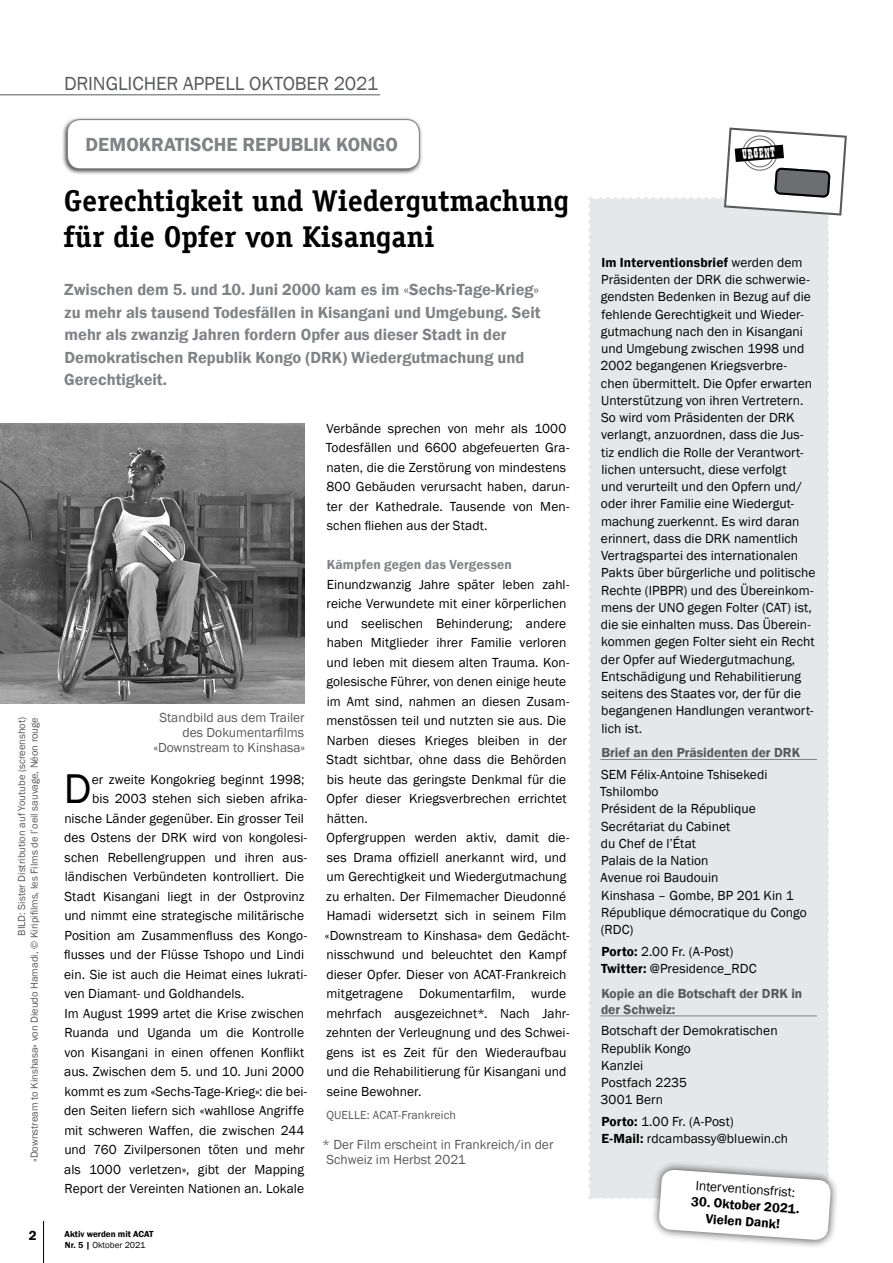
<style>
.page{position:relative;width:893px;height:1263px;background:#fff}
.page>*{position:absolute;margin:0;border:0;box-sizing:border-box;transform-origin:0 0}
.DE-Lauftext_mit_Init{font:42.75px "Franklin Gothic";color:#000}
.DE-Titel{font:700 30px/36px "Officina Serif LT";color:#000}
.ALLG-FR-Rubriken_lin{font:19.5px "Franklin Gothic";letter-spacing:-.01em;color:#58595b}
.ALLG-FR-Land_und_Nam{font:600 19.5px "Franklin Gothic";color:#808285}
.DE-Lead{font:600 16.5px/22.5px "Franklin Gothic";color:#808285}
.t1{font:14.55px "Playbill";color:#fff}
.DE-Lauftext{font:13.5px/19.5px "Franklin Gothic";letter-spacing:.005em;color:#000}
.DE-Brief_Lauftext{font:13.5px/17.2px "Franklin Gothic";letter-spacing:.005em;color:#000}
.DE-Lauftext_mit_Init-2{font:13.5px "Franklin Gothic";letter-spacing:.005em;color:#000}
.FR-Briefadresse_Lauf{font:13.5px/17.2px "Franklin Gothic";letter-spacing:.005em;color:#000}
.ALLG-DE-Bildlegende{font:13.5px/15px "Franklin Gothic";color:#58595b}
.DE-Briefadresse_Lauf{font:13.5px "Franklin Gothic";letter-spacing:.005em;color:#000}
.DE-Briefadresse_Tite{font:600 13.5px/16.2px "Franklin Gothic";color:#58595b}
.DE-Briefadresse_Fax{font:13.5px "Franklin Gothic";letter-spacing:.005em;color:#000}
.FR-Briefadresse_Fax{font:13.5px "Franklin Gothic";letter-spacing:.005em;color:#000}
.ALLG-FR-Intervention{font:600 13.5px "Franklin Gothic";color:#000}
.DE-Zwischentitel{font:600 13.5px "Franklin Gothic";letter-spacing:.01em;color:#808285}
.ALLG-FR-Intervention-2{font:13.5px "Franklin Gothic";color:#000}
.MS-Seitenzahlen{font:600 13.5px "Franklin Gothic";color:#000}
.DE-Quelle{font:12px "Franklin Gothic";letter-spacing:.01em;color:#58595b}
.ALLG-DE-Copyright{font:10.5px/12.6px "Franklin Gothic";color:#58595b;text-align:right}
.t2{font:600 9px/10.8px "Franklin Gothic";color:#000}
.s1{font-weight:400}
.s2{font-weight:600}
</style>
<div class="page">
<hr style="left:43px;top:1221px;width:1px;height:42px;background:#000">
<div style="left:61px;top:116px;width:362px;height:59px;background:#000;opacity:.75"></div>
<div style="left:67px;top:120px;width:352px;height:49px;background:#fff;border-radius:13px"></div>
<div style="left:67px;top:119px;width:353px;height:50px;border:1px solid #808285;border-radius:13px"></div>
<hr style="left:0;top:94px;width:380px;height:1px;background:#58595b">
<img style="left:0;top:423px;width:305px;height:281px">
<div style="left:650px;top:1161px;width:189px;height:87px;background:#000;opacity:.75"></div>
<svg style="left:588px;top:128px;width:259px;height:1113px"></svg>
<p class="ALLG-FR-Rubriken_lin" style="left:64px;top:72px;width:316px">DRINGLICHER APPELL OKTOBER 2021</p>
<p class="ALLG-FR-Land_und_Nam" style="left:86px;top:132px;width:314px">DEMOKRATISCHE REPUBLIK KONGO</p>
<p class="ALLG-DE-Copyright" style="left:16px;top:1162px;width:446px;rotate:-90deg">BILD: Sister Distribution auf Youtube (screenshot)<br>«Downstream to Kinshasa» von Dieudo Hamadi, © Kiripifilms, les Films de l’oeil sauvage, Néon rouge</p>
<p class="DE-Titel" style="left:63px;top:183px;width:507px">Gerechtigkeit und Wiedergutmachung für die Opfer von Kisangani</p>
<p class="DE-Lead" style="left:64px;top:279px;width:478px">Zwischen dem 5. und 10. Juni 2000 kam es im «Sechs-Tage-Krieg» zu mehr als tausend Todesfällen in Kisangani und Umgebung. Seit mehr als zwanzig Jahren fordern Opfer aus dieser Stadt in der Demokratischen Republik Kongo (DRK) Wiedergutmachung und Gerechtigkeit.</p>
<p class="ALLG-DE-Bildlegende" style="left:153px;top:710px;width:153px;text-align:right">Standbild aus dem Trailer des Dokumentarfilms «Downstream to Kinshasa»</p>
<p class="DE-Lauftext_mit_Init" style="left:64px;top:762px;width:29px">D</p>
<p class="DE-Lauftext_mit_Init-2" style="left:92px;top:771px;width:214px">er zweite Kongokrieg beginnt 1998;</p>
<p class="DE-Lauftext_mit_Init-2" style="left:92px;top:790px;width:217px">bis 2003 stehen sich sieben afrika-</p>
<p class="DE-Lauftext_mit_Init-2" style="left:64px;top:810px;width:241px">nische Länder gegenüber. Ein grosser Teil</p>
<p class="DE-Lauftext_mit_Init-2" style="left:64px;top:829px;width:244px">des Ostens der DRK wird von kongolesi-</p>
<p class="DE-Lauftext_mit_Init-2" style="left:65px;top:849px;width:244px">schen Rebellengruppen und ihren aus-</p>
<p class="DE-Lauftext_mit_Init-2" style="left:65px;top:868px;width:241px">ländischen Verbündeten kontrolliert. Die</p>
<p class="DE-Lauftext_mit_Init-2" style="left:64px;top:888px;width:241px">Stadt Kisangani liegt in der Ostprovinz</p>
<p class="DE-Lauftext_mit_Init-2" style="left:64px;top:907px;width:241px">und nimmt eine strategische militärische</p>
<p class="DE-Lauftext_mit_Init-2" style="left:64px;top:927px;width:244px">Position am Zusammenfluss des Kongo-</p>
<p class="DE-Lauftext_mit_Init-2" style="left:64px;top:946px;width:241px">flusses und der Flüsse Tshopo und Lindi</p>
<p class="DE-Lauftext_mit_Init-2" style="left:64px;top:966px;width:244px">ein. Sie ist auch die Heimat eines lukrati-</p>
<p class="DE-Lauftext_mit_Init-2" style="left:64px;top:985px;width:182px">ven Diamant- und Goldhandels.</p>
<p class="DE-Lauftext" style="left:64px;top:1004px;width:244px">Im August 1999 artet die Krise zwischen Ruanda und Uganda um die Kontrolle von Kisangani in einen offenen Konflikt aus. Zwischen dem 5. und 10. Juni 2000 kommt es zum «Sechs-Tage-Krieg»: die bei&shy;den Seiten liefern sich «wahllose Angriffe mit schweren Waffen, die zwischen 244 und 760 Zivilpersonen töten und mehr als 1000 verletzen», gibt der Mapping Report der Vereinten Nationen an. Lokale</p>
<p class="DE-Lauftext" style="left:326px;top:419px;width:245px">Verbände sprechen von mehr als 1000<br>Todesfällen und 6600 abgefeuerten Gra&shy;naten, die die Zerstörung von mindestens 800 Gebäuden verursacht haben, darun&shy;ter der Kathedrale. Tausende von Men&shy;schen fliehen aus der Stadt.</p>
<p class="DE-Zwischentitel" style="left:327px;top:556px;width:187px">Kämpfen gegen das Vergessen</p>
<p class="DE-Lauftext" style="left:326px;top:575px;width:244px">Einundzwanzig Jahre später leben zahl&shy;reiche Verwundete mit einer körperlichen und seelischen Behinderung; andere haben Mitglieder ihrer Familie verloren und leben mit diesem alten Trauma. Kon&shy;golesische Führer, von denen einige heute im Amt sind, nahmen an diesen Zusam&shy;menstössen teil und nutzten sie aus. Die Narben dieses Krieges bleiben in der Stadt sichtbar, ohne dass die Behörden bis heute das geringste Denkmal für die Opfer dieser Kriegsverbrechen errichtet hätten.</p>
<p class="DE-Lauftext" style="left:325px;top:828px;width:246px">Opfergruppen werden aktiv, damit die&shy;ses Drama offiziell anerkannt wird, und um Gerechtigkeit und Wiedergutmachung zu erhalten. Der Filmemacher Dieudonné Hamadi widersetzt sich in seinem Film «Downstream to Kinshasa» dem Gedächt&shy;nisschwund und beleuchtet den Kampf dieser Opfer. Dieser von ACAT-Frankreich mitgetragene Dokumentarfilm, wurde mehrfach ausgezeichnet*. Nach Jahr&shy;zehnten der Verleugnung und des Schwei&shy;gens ist es Zeit für den Wiederaufbau und die Rehabilitierung für Kisangani und seine Bewohner.</p>
<p class="DE-Quelle" style="left:326px;top:1108px;width:131px">QUELLE: ACAT-Frankreich</p>
<p class="ALLG-DE-Bildlegende" style="left:327px;top:1137px;width:228px;text-indent:-5px">* Der Film erscheint in Frankreich/in der<br>Schweiz im Herbst 2021</p>
<p class="MS-Seitenzahlen" style="left:29px;top:1227px;width:9px">2</p>
<p class="t2" style="left:65px;top:1229px;width:90px">Aktiv werden mit ACAT<br>Nr. 5 | <span class="s1">Oktober 2021</span></p>
<p class="t1" style="left:742px;top:147px;width:34px;rotate:-5deg">URGENT</p>
<p class="DE-Brief_Lauftext" style="left:601px;top:254px;width:216px"><span class="s2">Im Interventionsbrief</span> werden dem Präsidenten der DRK die schwerwie&shy;gendsten Bedenken in Bezug auf die fehlende Gerechtigkeit und Wieder&shy;gutmachung nach den in Kisangani und Umgebung zwischen 1998 und 2002 begangenen Kriegsverbre&shy;chen übermittelt. Die Opfer erwarten Unterstützung von ihren Vertretern.<br>So wird vom Präsidenten der DRK verlangt, anzuordnen, dass die Jus&shy;tiz endlich die Rolle der Verantwort&shy;lichen untersucht, diese verfolgt<br>und verurteilt und den Opfern und/ oder ihrer Familie eine Wiedergut&shy;machung zuerkennt. Es wird daran erinnert, dass die DRK namentlich Vertragspartei des internationalen Pakts über bürgerliche und politische Rechte (IPBPR) und des Übereinkom&shy;mens der UNO gegen Folter (CAT) ist, die sie einhalten muss. Das Überein&shy;kommen gegen Folter sieht ein Recht der Opfer auf Wiedergutmachung, Entschädigung und Rehabilitierung seitens des Staates vor, der für die begangenen Handlungen verantwort&shy;lich ist.</p>
<p class="DE-Briefadresse_Tite" style="left:601px;top:745px;width:200px">Brief an den Präsidenten der DRK</p>
<p class="FR-Briefadresse_Lauf" style="left:600px;top:766px;width:169px">SEM Félix-Antoine Tshisekedi<br>Tshilombo</p>
<p class="FR-Briefadresse_Lauf" style="left:601px;top:800px;width:156px">Président de la République</p>
<p class="FR-Briefadresse_Lauf" style="left:601px;top:818px;width:131px">Secrétariat du Cabinet du Chef de l’État</p>
<p class="FR-Briefadresse_Lauf" style="left:601px;top:852px;width:109px">Palais de la Nation</p>
<p class="FR-Briefadresse_Lauf" style="left:600px;top:869px;width:120px">Avenue roi Baudouin</p>
<p class="FR-Briefadresse_Lauf" style="left:601px;top:887px;width:194px">Kinshasa – Gombe, BP 201 Kin 1</p>
<p class="FR-Briefadresse_Lauf" style="left:601px;top:904px;width:208px">République démocratique du Congo (RDC)</p>
<p class="FR-Briefadresse_Fax" style="left:601px;top:943px;width:134px"><span class="s2">Porto:</span> 2.00 Fr. (A-Post)</p>
<p class="FR-Briefadresse_Fax" style="left:601px;top:960px;width:157px"><span class="s2">Twitter:</span> @Presidence_RDC</p>
<p class="DE-Briefadresse_Tite" style="left:601px;top:985px;width:203px">Kopie an die Botschaft der DRK in der Schweiz:</p>
<p class="DE-Briefadresse_Lauf" style="left:601px;top:1022px;width:178px">Botschaft der Demokratischen</p>
<p class="DE-Briefadresse_Lauf" style="left:601px;top:1040px;width:91px">Republik Kongo</p>
<p class="DE-Briefadresse_Lauf" style="left:601px;top:1057px;width:43px">Kanzlei</p>
<p class="DE-Briefadresse_Lauf" style="left:601px;top:1074px;width:87px">Postfach 2235</p>
<p class="DE-Briefadresse_Lauf" style="left:601px;top:1091px;width:64px">3001 Bern</p>
<p class="DE-Briefadresse_Fax" style="left:601px;top:1113px;width:134px"><span class="s2">Porto:</span> 1.00 Fr. (A-Post)</p>
<p class="DE-Briefadresse_Fax" style="left:601px;top:1130px;width:188px"><span class="s2">E-Mail:</span> rdcambassy@bluewin.ch</p>
<p class="ALLG-FR-Intervention-2" style="left:696px;top:1177px;width:101px;rotate:4deg">Interventionsfrist:</p>
<p class="ALLG-FR-Intervention" style="left:692px;top:1193px;width:110px;rotate:4deg">30. Oktober 2021.</p>
<p class="ALLG-FR-Intervention" style="left:706px;top:1210px;width:76px;rotate:4deg">Vielen Dank!</p>
</div>
